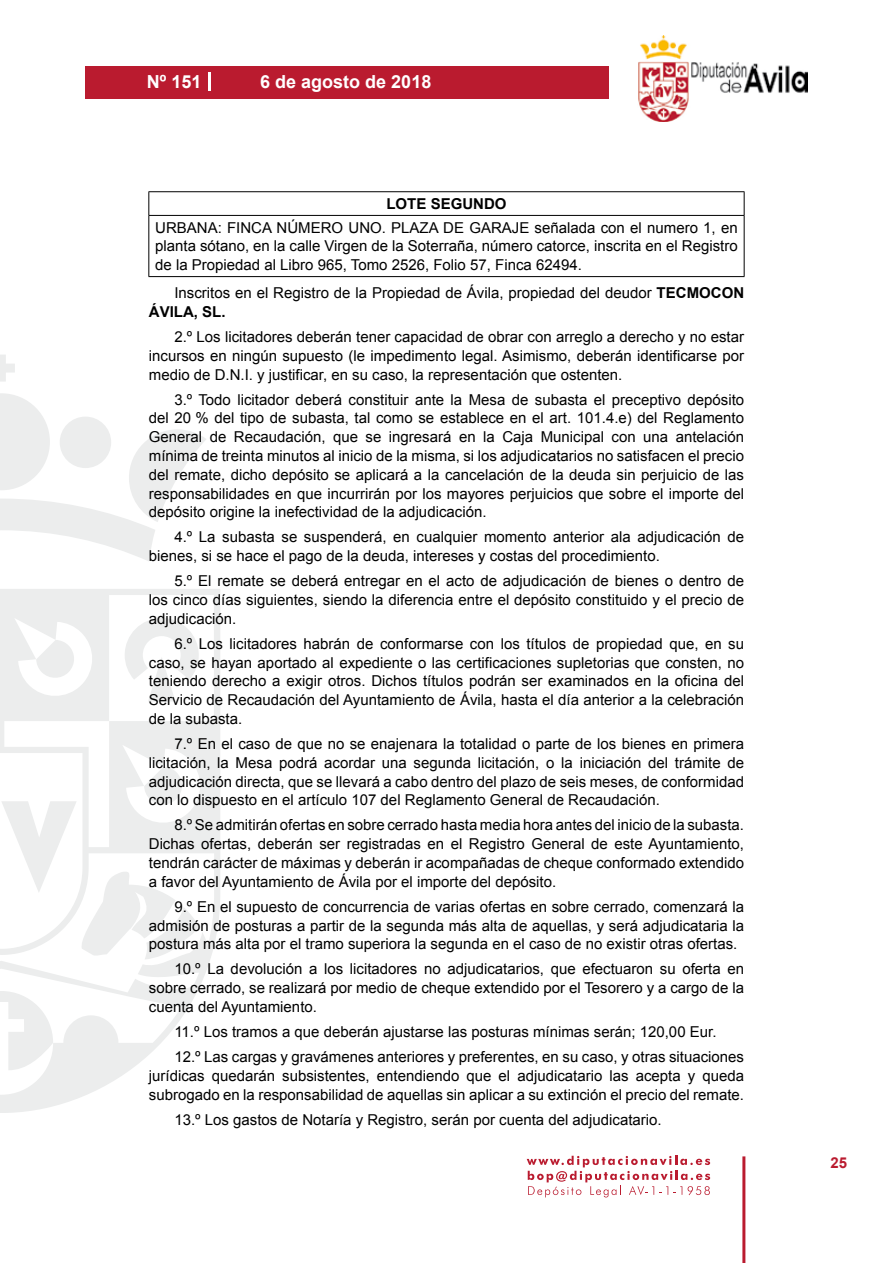
<style>
.page{position:relative;width:893px;height:1263px;background:#fff}
.page>*{position:absolute;margin:0;border:0;box-sizing:border-box;transform-origin:0 0}
.t1{font:700 18px "Arial";color:#fff}
.t2{font:15px/18.8px "Arial";color:#000;text-align:justify}
.t3{font:700 15px "Arial";color:#000}
.t4{font:700 15px "Arial";color:#ba1b2f}
.s1{font-weight:700}
</style>
<div class="page">
<svg style="left:527px;top:1156px;width:183px;height:41px"></svg>
<div style="left:85px;top:66px;width:523px;height:33px;background:#ba1b2f"></div>
<img style="left:638px;top:36px;width:170px;height:86px">
<hr style="left:742px;top:1156px;width:3px;height:107px;background:#ba1b2f">
<svg style="left:208px;top:72px;width:2px;height:18px"></svg>
<svg style="left:0;top:355px;width:15px;height:27px"></svg>
<svg style="left:0;top:393px;width:206px;height:168px"></svg>
<svg style="left:0;top:589px;width:220px;height:524px"></svg>
<svg style="left:36px;top:640px;width:40px;height:40px"></svg>
<svg style="left:125px;top:618px;width:74px;height:83px"></svg>
<svg style="left:0;top:991px;width:53px;height:79px"></svg>
<svg style="left:1px;top:767px;width:198px;height:192px"></svg>
<hr style="left:148px;top:191px;width:596px;height:1px;background:#000">
<svg style="left:148px;top:192px;width:1px;height:23px"></svg>
<svg style="left:744px;top:192px;width:1px;height:23px"></svg>
<hr style="left:148px;top:215px;width:596px;height:1px;background:#000">
<hr style="left:148px;top:216px;width:1px;height:60px;background:#000">
<hr style="left:744px;top:216px;width:1px;height:60px;background:#000">
<hr style="left:148px;top:276px;width:596px;height:1px;background:#000">
<p class="t1" style="left:147px;top:69px;width:56px">Nº 151</p>
<p class="t1" style="left:260px;top:69px;width:173px">6 de agosto de 2018</p>
<p class="t3" style="left:386px;top:194px;width:122px">LOTE SEGUNDO</p>
<p class="t2" style="left:155px;top:218px;width:584px">URBANA: FINCA NÚMERO UNO. PLAZA DE GARAJE señalada con el numero 1, en planta sótano, en la calle Virgen de la Soterraña, número catorce, inscrita en el Registro de la Propiedad al Libro 965, Tomo 2526, Folio 57, Finca 62494.</p>
<p class="t2" style="left:149px;top:284px;width:597px;text-indent:26px">Inscritos en el Registro de la Propiedad de Ávila, propiedad del deudor <span class="s1">TECMOCON<br>ÁVILA, SL.</span></p>
<p class="t2" style="left:149px;top:328px;width:597px;text-indent:26px">2.º Los licitadores deberán tener capacidad de obrar con arreglo a derecho y no estar incursos en ningún supuesto (le impedimento legal. Asimismo, deberán identificarse por medio de D.N.I. y justificar, en su caso, la representación que ostenten.</p>
<p class="t2" style="left:149px;top:390px;width:597px;text-indent:26px">3.º Todo licitador deberá constituir ante la Mesa de subasta el preceptivo depósito del 20 % del tipo de subasta, tal como se establece en el art. 101.4.e) del Reglamento General de Recaudación, que se ingresará en la Caja Municipal con una antelación mínima de treinta minutos al inicio de la misma, si los adjudicatarios no satisfacen el precio del remate, dicho depósito se aplicará a la cancelación de la deuda sin perjuicio de las responsabilidades en que incurrirán por los mayores perjuicios que sobre el importe del depósito origine la inefectividad de la adjudicación.</p>
<p class="t2" style="left:149px;top:528px;width:597px;text-indent:26px">4.º La subasta se suspenderá, en cualquier momento anterior ala adjudicación de bienes, si se hace el pago de la deuda, intereses y costas del procedimiento.</p>
<p class="t2" style="left:149px;top:572px;width:597px;text-indent:26px">5.º El remate se deberá entregar en el acto de adjudicación de bienes o dentro de los cinco días siguientes, siendo la diferencia entre el depósito constituido y el precio de adjudicación.</p>
<p class="t2" style="left:149px;top:634px;width:597px;text-indent:26px">6.º Los licitadores habrán de conformarse con los títulos de propiedad que, en su caso, se hayan aportado al expediente o las certificaciones supletorias que consten, no teniendo derecho a exigir otros. Dichos títulos podrán ser examinados en la oficina del Servicio de Recaudación del Ayuntamiento de Ávila, hasta el día anterior a la celebración de la subasta.</p>
<p class="t2" style="left:149px;top:734px;width:597px;text-indent:26px">7.º En el caso de que no se enajenara la totalidad o parte de los bienes en primera licitación, la Mesa podrá acordar una segunda licitación, o la iniciación del trámite de adjudicación directa, que se llevará a cabo dentro del plazo de seis meses, de conformidad con lo dispuesto en el artículo 107 del Reglamento General de Recaudación.</p>
<p class="t2" style="left:149px;top:816px;width:597px;text-indent:26px">8.º Se admitirán ofertas en sobre cerrado hasta media hora antes del inicio de la subasta.<br>Dichas ofertas, deberán ser registradas en el Registro General de este Ayuntamiento, tendrán carácter de máximas y deberán ir acompañadas de cheque conformado extendido a favor del Ayuntamiento de Ávila por el importe del depósito.</p>
<p class="t2" style="left:149px;top:897px;width:597px;text-indent:26px">9.º En el supuesto de concurrencia de varias ofertas en sobre cerrado, comenzará la admisión de posturas a partir de la segunda más alta de aquellas, y será adjudicataria la postura más alta por el tramo superiora la segunda en el caso de no existir otras ofertas.</p>
<p class="t2" style="left:149px;top:960px;width:597px;text-indent:26px">10.º La devolución a los licitadores no adjudicatarios, que efectuaron su oferta en sobre cerrado, se realizará por medio de cheque extendido por el Tesorero y a cargo de la cuenta del Ayuntamiento.</p>
<p class="t2" style="left:174px;top:1019px;width:571px;line-height:25.2px">11.º Los tramos a que deberán ajustarse las posturas mínimas serán; 120,00 Eur.<br>12.º Las cargas y gravámenes anteriores y preferentes, en su caso, y otras situaciones</p>
<p class="t2" style="left:149px;top:1066px;width:597px">jurídicas quedarán subsistentes, entendiendo que el adjudicatario las acepta y queda subrogado en la responsabilidad de aquellas sin aplicar a su extinción el precio del remate.</p>
<p class="t2" style="left:174px;top:1110px;width:489px">13.º Los gastos de Notaría y Registro, serán por cuenta del adjudicatario.</p>
<p class="t4" style="left:831px;top:1153px;width:18px">25</p>
</div>
